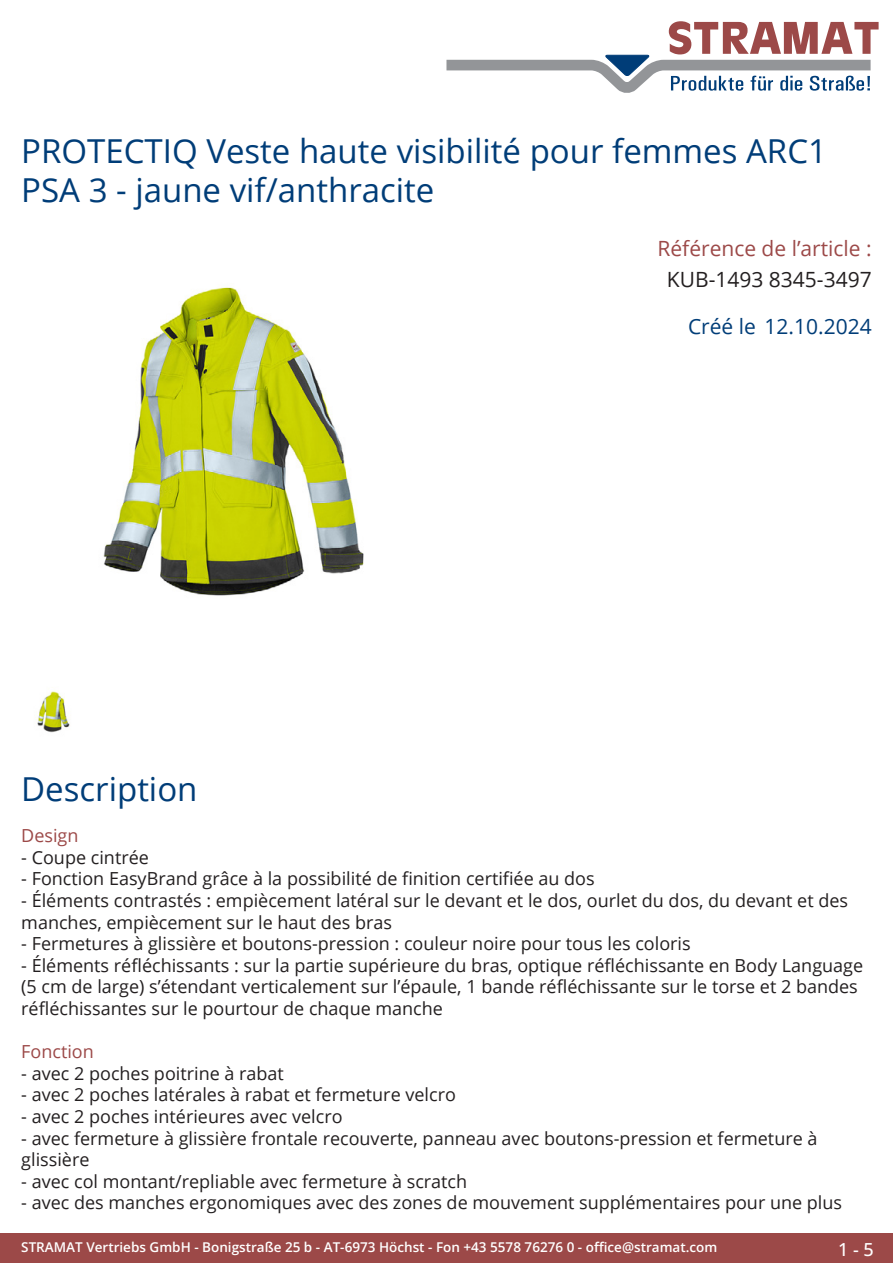
<style>
.page{position:relative;width:893px;height:1263px;background:#fff}
.page>*{position:absolute;margin:0;border:0;box-sizing:border-box;transform-origin:0 0}
.Produkttitel{font:33px/39.6px "Open Sans";color:#003d78}
.TechDaten_Überschrif{font:21px "Open Sans";color:#9c4948}
.TechDaten_Inhalt{font:21px "Open Sans";color:#231f20}
.Erstellungsdatum{font:21px "Open Sans";color:#003d78}
.Beschreibung_Text{font:18px/21.6px "Open Sans";color:#231f20}
.Beschreibung_Text-2{font:18px "Open Sans";color:#9c4948}
.t1{font:500 18px "Open Sans";color:#fff}
.t2{font:600 13.5px "Open Sans";color:#fff}
</style>
<div class="page">
<div style="left:0;top:1233px;width:893px;height:30px;background:#9c4948"></div>
<svg style="left:446px;top:21px;width:433px;height:72px"></svg>
<img style="left:103px;top:287px;width:261px;height:309px">
<img style="left:37px;top:691px;width:33px;height:42px">
<p class="Produkttitel" style="left:21px;top:130px;width:807px">PROTECTIQ Veste haute visibilité pour femmes ARC1<br>PSA 3 - jaune vif/anthracite</p>
<p class="TechDaten_Überschrif" style="left:657px;top:234px;width:216px">Référence de l’article :</p>
<p class="TechDaten_Inhalt" style="left:667px;top:265px;width:206px">KUB-1493 8345-3497</p>
<p class="Erstellungsdatum" style="left:688px;top:312px;width:185px">Créé le 12.10.2024</p>
<p class="Produkttitel" style="left:21px;top:768px;width:178px">Description</p>
<p class="Beschreibung_Text-2" style="left:21px;top:823px;width:59px">Design</p>
<p class="Beschreibung_Text" style="left:21px;top:846px;width:129px">- Coupe cintrée</p>
<p class="Beschreibung_Text" style="left:21px;top:867px;width:575px">- Fonction EasyBrand grâce à la possibilité de finition certifiée au dos</p>
<p class="Beschreibung_Text" style="left:21px;top:889px;width:828px">- Éléments contrastés : empiècement latéral sur le devant et le dos, ourlet du dos, du devant et des manches, empiècement sur le haut des bras</p>
<p class="Beschreibung_Text" style="left:21px;top:932px;width:671px">- Fermetures à glissière et boutons-pression : couleur noire pour tous les coloris</p>
<p class="Beschreibung_Text" style="left:21px;top:954px;width:843px">- Éléments réfléchissants : sur la partie supérieure du bras, optique réfléchissante en Body Language (5 cm de large) s’étendant verticalement sur l’épaule, 1 bande réfléchissante sur le torse et 2 bandes réfléchissantes sur le pourtour de chaque manche</p>
<p class="Beschreibung_Text-2" style="left:21px;top:1039px;width:74px">Fonction</p>
<p class="Beschreibung_Text" style="left:21px;top:1062px;width:264px">- avec 2 poches poitrine à rabat</p>
<p class="Beschreibung_Text" style="left:21px;top:1083px;width:436px">- avec 2 poches latérales à rabat et fermeture velcro</p>
<p class="Beschreibung_Text" style="left:21px;top:1105px;width:323px">- avec 2 poches intérieures avec velcro</p>
<p class="Beschreibung_Text" style="left:21px;top:1127px;width:798px">- avec fermeture à glissière frontale recouverte, panneau avec boutons-pression et fermeture à glissière</p>
<p class="Beschreibung_Text" style="left:21px;top:1170px;width:447px">- avec col montant/repliable avec fermeture à scratch</p>
<p class="Beschreibung_Text" style="left:21px;top:1191px;width:822px">- avec des manches ergonomiques avec des zones de mouvement supplémentaires pour une plus</p>
<p class="t2" style="left:21px;top:1238px;width:698px">STRAMAT Vertriebs GmbH - Bonigstraße 25 b - AT-6973 Höchst - Fon +43 5578 76276 0 - office@stramat.com</p>
<p class="t1" style="left:838px;top:1237px;width:37px">1 - 5</p>
</div>
